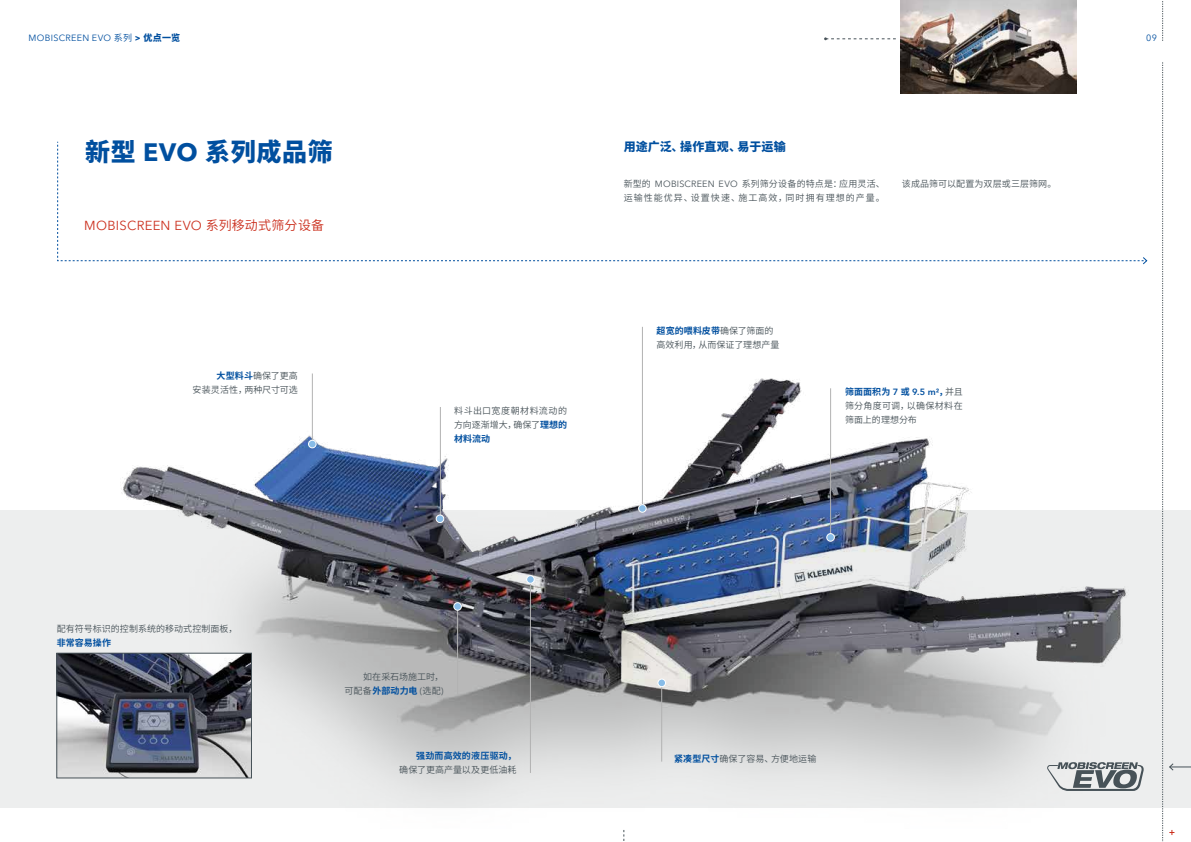
<style>
.page{position:relative;width:1191px;height:842px;background:#fff}
.page>*{position:absolute;margin:0;border:0;box-sizing:border-box;transform-origin:0 0}
.t1{font:800 25px "Source Han Sans CN";letter-spacing:.025em;color:#004f9f}
.t2{font:13px "Avenir Next LT Pro";letter-spacing:.02em;color:#cb2f1d}
.t3{font:800 12px "Source Han Sans CN";letter-spacing:.015em;color:#004f9f}
.t4{font:9px/14px "Source Han Sans CN";letter-spacing:.015em;color:#475258;text-align:justify}
.t5{font:9px/14px "Source Han Sans CN";letter-spacing:.1em;color:#475258}
.t6{font:9px "Avenir Next LT Pro";letter-spacing:.035em;color:#004f9f}
.t7{font:700 9px "Source Han Sans CN";letter-spacing:.015em;color:#004f9f}
.s1{font-family:"Source Han Sans CN"}
.s2{font-weight:700}
.s3{font-family:"Source Han Sans CN";font-weight:800}
.s4{font-family:"Avenir Next LT Pro";font-weight:700}
.s5{font-weight:700;color:#004f9f}
.s6{font-family:"Avenir Next LT Pro"}
.s7{font-family:"Avenir Next LT Pro";font-weight:600;color:#004f9f}
</style>
<div class="page">
<div style="left:0;top:510px;width:1191px;height:298px;background:#edeeee"></div>
<svg style="left:1169px;top:763px;width:22px;height:8px"></svg>
<svg style="left:1169px;top:830px;width:5px;height:5px"></svg>
<svg style="left:1162px;top:1px;width:1px;height:40px"></svg>
<svg style="left:1162px;top:62px;width:1px;height:780px"></svg>
<img style="left:104px;top:326px;width:1023px;height:464px">
<hr style="left:661px;top:683px;width:1px;height:79px;background:#b2b2b2">
<hr style="left:530px;top:579px;width:1px;height:194px;background:#b2b2b2">
<div style="left:658px;top:679px;width:7px;height:8px;background:#88bce7;border-radius:50%"></div>
<div style="left:657px;top:679px;width:9px;height:8px;border:1px solid #fff;border-radius:50%"></div>
<div style="left:526px;top:576px;width:8px;height:7px;background:#88bce7;border-radius:50%"></div>
<div style="left:526px;top:575px;width:8px;height:8px;border:1px solid #fff;border-radius:50%"></div>
<hr style="left:642px;top:327px;width:1px;height:181px;background:#b2b2b2">
<div style="left:638px;top:505px;width:8px;height:7px;background:#88bce7;border-radius:50%"></div>
<div style="left:638px;top:504px;width:8px;height:8px;border:1px solid #fff;border-radius:50%"></div>
<hr style="left:440px;top:407px;width:1px;height:112px;background:#b2b2b2">
<div style="left:436px;top:515px;width:8px;height:8px;background:#88bce7;border-radius:50%"></div>
<div style="left:436px;top:515px;width:8px;height:8px;border:1px solid #fff;border-radius:50%"></div>
<hr style="left:312px;top:373px;width:1px;height:69px;background:#b2b2b2">
<div style="left:308px;top:440px;width:8px;height:8px;background:#88bce7;border-radius:50%"></div>
<div style="left:308px;top:440px;width:8px;height:8px;border:1px solid #fff;border-radius:50%"></div>
<img style="left:59px;top:655px;width:191px;height:121px">
<div style="left:57px;top:653px;width:195px;height:125px;border:1px solid #475258"></div>
<hr style="left:830px;top:388px;width:1px;height:149px;background:#b2b2b2">
<div style="left:826px;top:534px;width:8px;height:7px;background:#88bce7;border-radius:50%"></div>
<div style="left:826px;top:533px;width:8px;height:8px;border:1px solid #fff;border-radius:50%"></div>
<hr style="left:457px;top:606px;width:1px;height:88px;background:#b2b2b2">
<div style="left:454px;top:603px;width:7px;height:7px;background:#88bce7;border-radius:50%"></div>
<div style="left:453px;top:602px;width:8px;height:8px;border:1px solid #fff;border-radius:50%"></div>
<svg style="left:1047px;top:762px;width:97px;height:29px"></svg>
<img style="left:900px;top:0;width:176px;height:94px">
<svg style="left:57px;top:145px;width:1090px;height:120px"></svg>
<svg style="left:824px;top:37px;width:71px;height:3px"></svg>
<p class="t6" style="left:28px;top:32px;width:153px">MOBISCREEN EVO <span class="s1">系列</span> <span class="s2">&gt;</span> <span class="s3">优点一览</span></p>
<h1 class="t1" style="left:85px;top:137px;width:249px">新型 <span class="s4">EVO</span> 系列成品筛</h1>
<h3 class="t3" style="left:623px;top:140px;width:164px">用途广泛<span class="s2">、</span>操作直观<span class="s2">、</span>易于运输</h3>
<h2 class="t2" style="left:84px;top:218px;width:241px">MOBISCREEN EVO <span class="s1">系列移动式筛分设备</span></h2>
<p class="t4" style="left:193px;top:369px;width:107px;text-align:right"><span class="s5">大型料斗</span>确保了更高<br>安装灵活性，两种尺寸可选</p>
<p class="t4" style="left:454px;top:404px;width:114px">料斗出口宽度朝材料流动的方向逐渐增大，确保了<span class="s5">理想的材料流动</span></p>
<p class="t5" style="left:623px;top:177px;width:262px">新型的 <span class="s6">MOBISCREEN EVO</span> 系列筛分设备的特点是：应用灵活、运输性能优异、设置快速、施工高效，同时拥有理想的产量。</p>
<p class="t4" style="left:901px;top:177px;width:156px">该成品筛可以配置为双层或三层筛网。</p>
<p class="t4" style="left:656px;top:323px;width:125px"><span class="s5">超宽的喂料皮带</span>确保了筛面的高效利用，从而保证了理想产量</p>
<p class="t4" style="left:845px;top:385px;width:119px"><span class="s5">筛面面积为</span> <span class="s7">7</span> <span class="s5">或</span> <span class="s7">9.5 m²</span><span class="s5">，</span>并且筛分角度可调，以确保材料在筛面上的理想分布</p>
<p class="t4" style="left:57px;top:621px;width:182px">配有符号标识的控制系统的移动式控制面板，</p>
<p class="t7" style="left:57px;top:637px;width:56px">非常容易操作</p>
<p class="t4" style="left:344px;top:670px;width:101px;text-align:right">如在采石场施工时，<br>可配备<span class="s5">外部动力电</span> <span class="s6">(</span>选配<span class="s6">)</span></p>
<p class="t7" style="left:416px;top:750px;width:102px">强劲而高效的液压驱动，</p>
<p class="t4" style="left:674px;top:751px;width:144px"><span class="s5">紧凑型尺寸</span>确保了容易、方便地运输</p>
<p class="t4" style="left:399px;top:762px;width:119px">确保了更高产量以及更低油耗</p>
<p class="t6" style="left:1146px;top:32px;width:12px">09</p>
</div>
